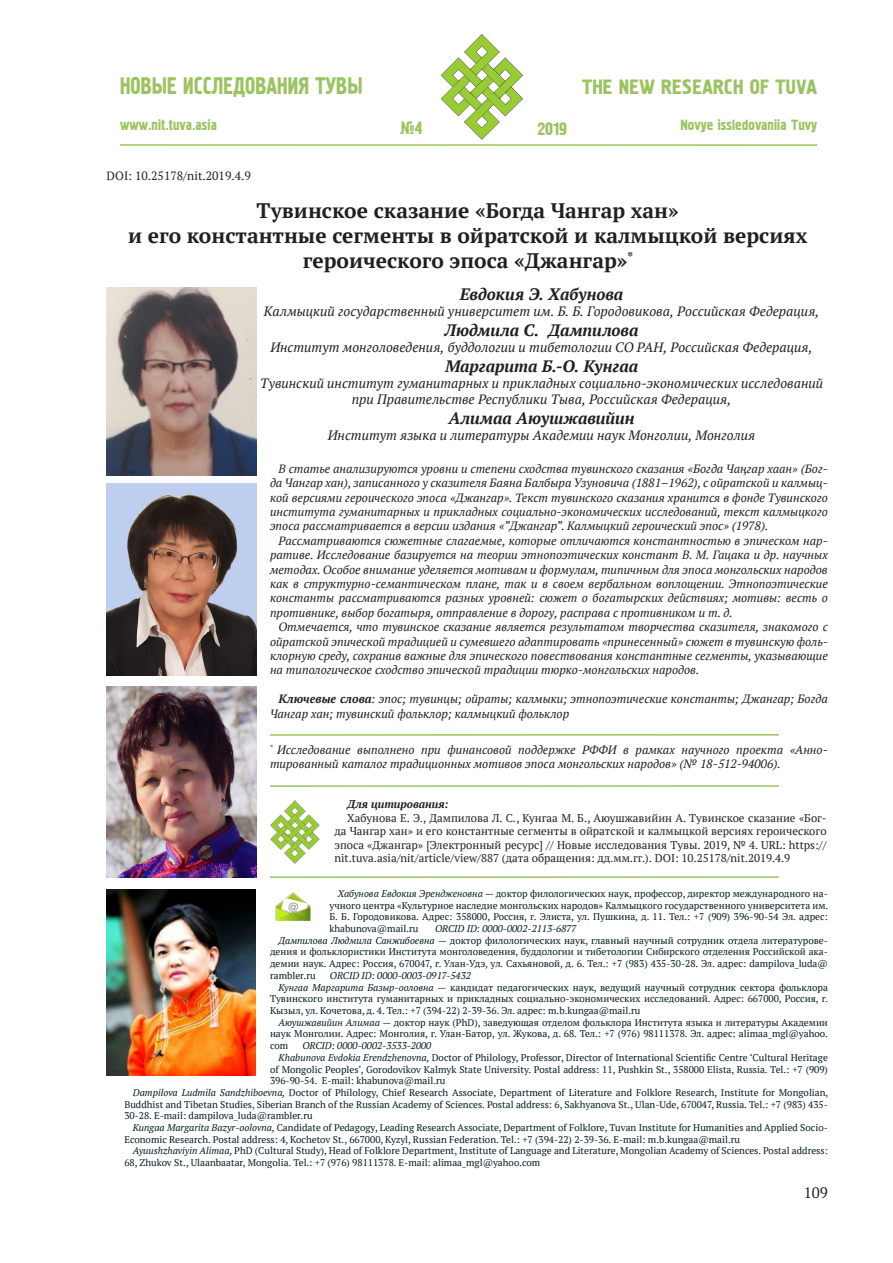
<style>
.page{position:relative;width:893px;height:1263px;background:#fff}
.page>*{position:absolute;margin:0;border:0;box-sizing:border-box;transform-origin:0 0}
.t1{font:24.3px "Pollock 1 CTT";color:#9cc361;scale:.86 1}
.Заголовок{font:700 21px/25.2px "PT Serif";color:#231f20;text-align:center}
.t2{font:21px "Pollock 1 CTT";color:#9cc361}
.t3{font:18px "Pollock 1 CTT";color:#9cc361}
.Автор{font:italic 700 16.5px "PT Serif";color:#231f20}
.t4{font:15px "Pollock 1 CTT";color:#9cc361}
.t5{font:15px "PT Serif";color:#231f20}
.Автор-2{font:italic 13.5px/16.2px "PT Serif";color:#231f20;text-align:center}
.Сноска{font:italic 12px/14.4px "PT Serif";color:#231f20;text-align:justify}
.t6{font:12px "PT Serif";color:#231f20}
.t7{font:11.25px/13.5px "PT Serif";color:#231f20;text-align:justify}
.t8{font:italic 700 11.25px "PT Serif";color:#231f20}
.t9{font:9.75px/11.7px "PT Serif";color:#071c23;text-align:justify}
.t10{font:italic 9.75px "PT Serif";color:#071c23}
.s1{font-weight:700}
.s2{font-style:italic}
</style>
<div class="page">
<hr style="left:120px;top:144px;width:697px;height:2px;background:#9cc361">
<svg style="left:441px;top:34px;width:82px;height:106px"></svg>
<svg style="left:120px;top:144px;width:245px;height:2px"></svg>
<img style="left:275px;top:892px;width:36px;height:28px">
<img style="left:106px;top:287px;width:150px;height:188px">
<hr style="left:270px;top:734px;width:509px;height:2px;background:#9cc361">
<img style="left:106px;top:484px;width:150px;height:191px">
<img style="left:106px;top:687px;width:150px;height:191px">
<img style="left:106px;top:889px;width:150px;height:186px">
<hr style="left:270px;top:785px;width:509px;height:2px;background:#9cc361">
<hr style="left:270px;top:876px;width:509px;height:2px;background:#9cc361">
<svg style="left:270px;top:800px;width:50px;height:64px"></svg>
<h1 class="t1" style="left:120px;top:72px;width:284px">НОВЫЕ ИССЛЕДОВАНИЯ ТУВЫ</h1>
<h3 class="t4" style="left:120px;top:117px;width:98px">www.nit.tuva.asia</h3>
<h3 class="t3" style="left:400px;top:117px;width:24px">№4</h3>
<p class="t6" style="left:107px;top:168px;width:146px">DOI: 10.25178/nit.2019.4.9</p>
<h3 class="t3" style="left:537px;top:119px;width:31px">2019</h3>
<h2 class="t2" style="left:582px;top:75px;width:236px">THE NEW RESEARCH OF TUVA</h2>
<h3 class="t4" style="left:680px;top:116px;width:138px">Novye issledovaniia Tuvy</h3>
<p class="Заголовок" style="left:257px;top:197px;width:424px">Тувинское сказание «Богда Чангар хан»</p>
<p class="Заголовок" style="left:128px;top:223px;width:681px">и его константные сегменты в ойратской и калмыцкой версиях героического эпоса «Джангар»<sup>*</sup></p>
<p class="Автор" style="left:460px;top:283px;width:165px">Евдокия Э. Хабунова</p>
<p class="Автор-2" style="left:264px;top:303px;width:557px">Калмыцкий государственный университет им. Б. Б. Городовикова, Российская Федерация,</p>
<p class="Автор" style="left:445px;top:319px;width:195px">Людмила С. Дампилова</p>
<p class="Автор-2" style="left:270px;top:339px;width:544px">Институт монголоведения, буддологии и тибетологии СО РАН, Российская Федерация,</p>
<p class="Автор" style="left:445px;top:355px;width:194px">Маргарита Б.-О. Кунгаа</p>
<p class="Автор-2" style="left:260px;top:375px;width:565px">Тувинский институт гуманитарных и прикладных социально-экономических исследований при Правительстве Республики Тыва, Российская Федерация,</p>
<p class="Автор" style="left:448px;top:407px;width:188px">Алимаа Аюушжавийин</p>
<p class="Автор-2" style="left:328px;top:427px;width:429px">Институт языка и литературы Академии наук Монголии, Монголия</p>
<p class="Сноска" style="left:270px;top:461px;width:559px;text-indent:9px">В статье анализируются уровни и степени сходства тувинского сказания «Богда Чаӊгар хаан» (Бог&shy;да Чангар хан), записанного у сказителя Баяна Балбыра Узуновича (1881–1962), с ойратской и калмыц&shy;кой версиями героического эпоса «Джангар». Текст тувинского сказания хранится в фонде Тувинского института гуманитарных и прикладных социально-экономических исследований, текст калмыцкого эпоса рассматривается в версии издания «”Джангар”. Калмыцкий героический эпос» (1978).</p>
<p class="Сноска" style="left:270px;top:533px;width:559px;text-indent:9px">Рассматриваются сюжетные слагаемые, которые отличаются константностью в эпическом нар&shy;ративе. Исследование базируется на теории этнопоэтических констант В. М. Гацака и др. научных методах. Особое внимание уделяется мотивам и формулам, типичным для эпоса монгольских народов как в структурно-семантическом плане, так и в своем вербальном воплощении. Этнопоэтические константы рассматриваются разных уровней: сюжет о богатырских действиях; мотивы: весть о противнике, выбор богатыря, отправление в дорогу, расправа с противником и т. д.</p>
<p class="Сноска" style="left:270px;top:620px;width:559px;text-indent:9px">Отмечается, что тувинское сказание является результатом творчества сказителя, знакомого с ойратской эпической традицией и сумевшего адаптировать «принесенный» сюжет в тувинскую фоль&shy;клорную среду, сохранив важные для эпического повествования константные сегменты, указывающие на типологическое сходство эпической традиции тюрко-монгольских народов.</p>
<p class="Сноска" style="left:270px;top:692px;width:559px;text-indent:9px"><span class="s1">Ключевые слова</span>: эпос; тувинцы; ойраты; калмыки; этнопоэтические константы; Джангар; Богда<br>Чангар хан; тувинский фольклор; калмыцкий фольклор</p>
<p class="Сноска" style="left:270px;top:742px;width:558px"><sup>*</sup> Исследование выполнено при финансовой поддержке РФФИ в рамках научного проекта «Анно&shy;тированный каталог традиционных мотивов эпоса монгольских народов» (№ 18-512-94006).</p>
<p class="t8" style="left:347px;top:797px;width:103px">Для цитирования:</p>
<p class="t7" style="left:334px;top:811px;width:494px;text-indent:13px">Хабунова Е. Э., Дампилова Л. С., Кунгаа М. Б., Аюушжавийин А. Тувинское сказание «Бог&shy;да Чангар хан» и его константные сегменты в ойратской и калмыцкой версиях героического эпоса «Джангар» [Электронный ресурс] // Новые исследования Тувы. 2019, № 4. URL: https:// nit.tuva.asia/nit/article/view/887 (дата обращения: дд.мм.гг.). DOI: 10.25178/nit.2019.4.9</p>
<p class="t9" style="left:329px;top:887px;width:500px;text-indent:9px"><span class="s2">Хабунова Евдокия Эрендженовна —</span> доктор филологических наук, профессор, директор международного на&shy;учного центра «Культурное наследие монгольских народов» Калмыцкого государственного университета им.<br>Б. Б. Городовикова. Адрес: 358000, Россия, г. Элиста, ул. Пушкина, д. 11. Тел.: +7 (909) 396-90-54 Эл. адрес: khabunova@mail.ru</p>
<p class="t10" style="left:435px;top:922px;width:143px">ORCID ID: 0000-0002-2113-6877</p>
<p class="t9" style="left:270px;top:934px;width:559px;text-indent:9px"><span class="s2">Дампилова Людмила Санжибоевна</span> — доктор филологических наук, главный научный сотрудник отдела литературове&shy;дения и фольклористики Института монголоведения, буддологии и тибетологии Сибирского отделения Российской ака&shy;демии наук. Адрес: Россия, 670047, г. Улан-Удэ, ул. Сахьяновой, д. 6. Тел.: +7 (983) 435-30-28. Эл. адрес: dampilova_luda@ rambler.ru</p>
<p class="t10" style="left:330px;top:969px;width:143px">ORCID ID: 0000-0003-0917-5432</p>
<p class="t9" style="left:270px;top:981px;width:560px;text-indent:9px"><span class="s2">Кунгаа Маргарита Базыр-ооловна</span> — кандидат педагогических наук, ведущий научный сотрудник сектора фольклора Тувинского института гуманитарных и прикладных социально-экономических исследований. Адрес: 667000, Россия, г.<br>Кызыл, ул. Кочетова, д. 4. Тел.: +7 (394-22) 2-39-36. Эл. адрес: m.b.kungaa@mail.ru</p>
<p class="t9" style="left:270px;top:1016px;width:559px;text-indent:9px"><span class="s2">Аюушжавийин Алимаа —</span> доктор наук (PhD), заведующая отделом фольклора Института языка и литературы Академии наук Монголии. Адрес: Монголия, г. Улан-Батор, ул. Жукова, д. 68. Тел.: +7 (976) 98111378. Эл. адрес: alimaa_mgl@yahoo. com</p>
<p class="t10" style="left:302px;top:1039px;width:131px">ORCID: 0000-0002-3533-2000</p>
<p class="t9" style="left:270px;top:1051px;width:559px;text-indent:9px"><span class="s2">Khabunova Evdokia Erendzhenovna,</span> Doctor of Philology, Professor, Director of International Scientific Centre ‘Cultural Heritage of Mongolic Peoples’, Gorodovikov Kalmyk State University. Postal address: 11, Pushkin St., 358000 Elista, Russia. Tel.: +7 (909)<br>396-90-54. E-mail: khabunova@mail.ru</p>
<p class="t9" style="left:124px;top:1086px;width:705px;text-indent:9px"><span class="s2">Dampilova Ludmila Sandzhiboevna,</span> Doctor of Philology, Chief Research Associate, Department of Literature and Folklore Research, Institute for Mongolian, Buddhist and Tibetan Studies, Siberian Branch of the Russian Academy of Sciences. Postal address: 6, Sakhyanova St., Ulan-Ude, 670047, Russia. Tel.: +7 (983) 435- 30-28. E-mail: dampilova_luda@rambler.ru</p>
<p class="t9" style="left:124px;top:1121px;width:705px;text-indent:9px"><span class="s2">Kungaa Margarita Bazyr-oolovna,</span> Candidate of Pedagogy, Leading Research Associate, Department of Folklore, Tuvan Institute for Humanities and Applied Socio-<br>Economic Research. Postal address: 4, Kochetov St., 667000, Kyzyl, Russian Federation. Tel.: +7 (394-22) 2-39-36. E-mail: m.b.kungaa@mail.ru</p>
<p class="t9" style="left:124px;top:1145px;width:705px;text-indent:9px"><span class="s2">Ayuushzhaviyin Alimaa,</span> PhD (Cultural Study), Head of Folklore Department, Institute of Language and Literature, Mongolian Academy of Sciences. Postal address:<br>68, Zhukov St., Ulaanbaatar, Mongolia. Tel.: +7 (976) 98111378. E-mail: alimaa_mgl@yahoo.com</p>
<h3 class="t5" style="left:804px;top:1183px;width:25px">109</h3>
</div>
